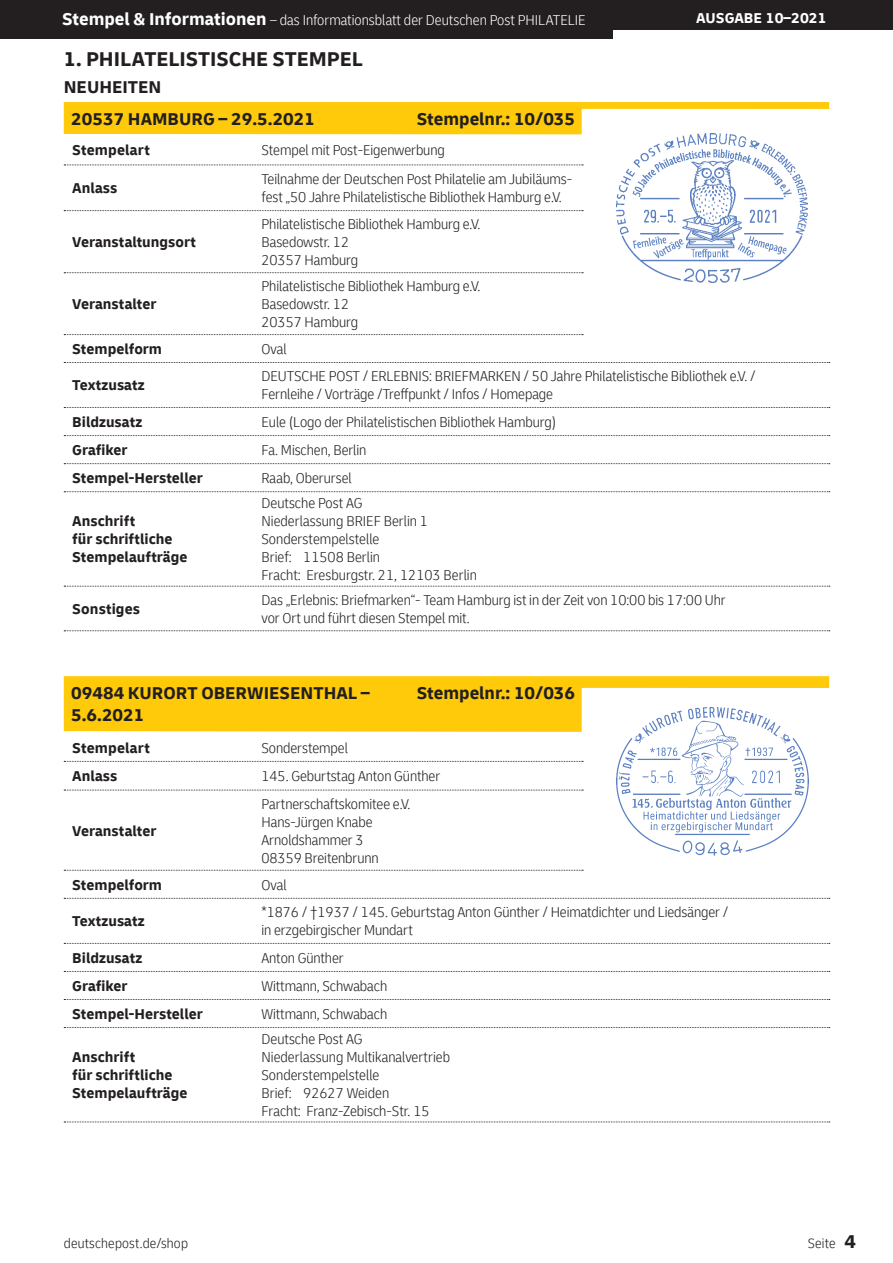
<style>
.page{position:relative;width:893px;height:1263px;background:#fff}
.page>*{position:absolute;margin:0;border:0;box-sizing:border-box;transform-origin:0 0}
.t1{font:700 21px "Delivery";color:#231f20}
.t2{font:700 18px/32px "Delivery";color:#231f20}
.t3{font:300 condensed 15px/18px "Delivery";letter-spacing:-.005em;color:#231f20}
.t4{font:700 15px/18px "Delivery";color:#231f20}
.t5{font:300 condensed 15px "Delivery";color:#fff}
.t6{font:700 15px "Delivery";color:#fff}
.t7{font:300 condensed 14.25px "Delivery";letter-spacing:.015em;color:#231f20}
.s1{font-weight:700;font-stretch:normal;font-size:18px}
.s2{font-weight:700;font-stretch:normal;font-size:19.5px}
</style>
<div class="page">
<svg style="left:64px;top:676px;width:765px;height:56px"></svg>
<div style="left:0;top:0;width:893px;height:30px;background:#231f20"></div>
<div style="left:0;top:0;width:612px;height:38px;background:#231f20"></div>
<svg style="left:64px;top:102px;width:765px;height:32px"></svg>
<svg style="left:64px;top:165px;width:519px;height:1px"></svg>
<svg style="left:64px;top:761px;width:519px;height:1px"></svg>
<svg style="left:64px;top:210px;width:519px;height:1px"></svg>
<svg style="left:64px;top:790px;width:519px;height:1px"></svg>
<svg style="left:64px;top:272px;width:519px;height:1px"></svg>
<svg style="left:64px;top:870px;width:519px;height:1px"></svg>
<svg style="left:64px;top:334px;width:519px;height:1px"></svg>
<svg style="left:64px;top:362px;width:766px;height:1px"></svg>
<svg style="left:64px;top:898px;width:766px;height:1px"></svg>
<svg style="left:64px;top:407px;width:766px;height:1px"></svg>
<svg style="left:64px;top:943px;width:766px;height:1px"></svg>
<svg style="left:64px;top:435px;width:766px;height:1px"></svg>
<svg style="left:64px;top:971px;width:766px;height:1px"></svg>
<svg style="left:64px;top:463px;width:766px;height:1px"></svg>
<svg style="left:64px;top:999px;width:766px;height:1px"></svg>
<svg style="left:64px;top:491px;width:766px;height:1px"></svg>
<svg style="left:64px;top:1027px;width:766px;height:1px"></svg>
<svg style="left:64px;top:586px;width:766px;height:1px"></svg>
<svg style="left:64px;top:1121px;width:766px;height:1px"></svg>
<svg style="left:64px;top:630px;width:766px;height:1px"></svg>
<img style="left:617px;top:134px;width:191px;height:149px">
<img style="left:616px;top:707px;width:192px;height:149px">
<p class="t5" style="left:62px;top:12px;width:525px"><span class="s1">Stempel &amp; Informationen</span> – das Informationsblatt der Deutschen Post PHILATELIE</p>
<p class="t6" style="left:696px;top:9px;width:132px">AUSGABE 10–2021</p>
<h1 class="t1" style="left:64px;top:46px;width:301px">1. PHILATELISTISCHE STEMPEL</h1>
<p class="t2" style="left:71px;top:71px;width:245px;text-indent:-7px">NEUHEITEN<br>20537 HAMBURG – 29.5.2021</p>
<p class="t2" style="left:417px;top:103px;width:160px">Stempelnr.: 10/035</p>
<p class="t4" style="left:72px;top:141px;width:79px">Stempelart</p>
<p class="t4" style="left:72px;top:179px;width:47px">Anlass</p>
<p class="t4" style="left:72px;top:233px;width:125px">Veranstaltungsort</p>
<p class="t4" style="left:72px;top:295px;width:86px">Veranstalter</p>
<p class="t4" style="left:72px;top:340px;width:91px">Stempelform</p>
<p class="t4" style="left:72px;top:376px;width:74px">Textzusatz</p>
<p class="t4" style="left:72px;top:413px;width:72px">Bildzusatz</p>
<p class="t4" style="left:72px;top:441px;width:57px">Grafiker</p>
<p class="t4" style="left:72px;top:469px;width:132px">Stempel-Hersteller</p>
<p class="t4" style="left:72px;top:512px;width:117px">Anschrift<br>für schriftliche<br>Stempelaufträge</p>
<p class="t4" style="left:72px;top:600px;width:69px">Sonstiges</p>
<p class="t3" style="left:261px;top:141px;width:185px">Stempel mit Post-Eigenwerbung</p>
<p class="t3" style="left:261px;top:170px;width:312px">Teilnahme der Deutschen Post Philatelie am Jubiläums&shy;fest „50 Jahre Philatelistische Bibliothek Hamburg e.V.</p>
<p class="t3" style="left:261px;top:215px;width:220px">Philatelistische Bibliothek Hamburg e.V.<br>Basedowstr. 12<br>20357 Hamburg</p>
<p class="t3" style="left:261px;top:277px;width:220px">Philatelistische Bibliothek Hamburg e.V.<br>Basedowstr. 12<br>20357 Hamburg</p>
<p class="t3" style="left:261px;top:340px;width:27px">Oval</p>
<p class="t3" style="left:261px;top:367px;width:496px">DEUTSCHE POST / ERLEBNIS: BRIEFMARKEN / 50 Jahre Philatelistische Bibliothek e.V. /<br>Fernleihe / Vorträge /Treffpunkt / Infos / Homepage</p>
<p class="t3" style="left:261px;top:413px;width:296px">Eule (Logo der Philatelistischen Bibliothek Hamburg)</p>
<p class="t3" style="left:261px;top:441px;width:106px">Fa. Mischen, Berlin</p>
<p class="t3" style="left:261px;top:469px;width:92px">Raab, Oberursel</p>
<p class="t3" style="left:261px;top:494px;width:217px">Deutsche Post AG<br>Niederlassung BRIEF Berlin 1<br>Sonderstempelstelle<br>Brief: 11508 Berlin<br>Fracht: Eresburgstr. 21, 12103 Berlin</p>
<p class="t3" style="left:261px;top:591px;width:466px">Das „Erlebnis: Briefmarken“- Team Hamburg ist in der Zeit von 10:00 bis 17:00 Uhr vor Ort und führt diesen Stempel mit.</p>
<p class="t2" style="left:71px;top:683px;width:300px;line-height:21.6px">09484 KURORT OBERWIESENTHAL –<br>5.6.2021</p>
<p class="t4" style="left:72px;top:739px;width:79px">Stempelart</p>
<p class="t3" style="left:261px;top:739px;width:88px">Sonderstempel</p>
<p class="t2" style="left:417px;top:677px;width:160px">Stempelnr.: 10/036</p>
<p class="t4" style="left:72px;top:767px;width:47px">Anlass</p>
<p class="t4" style="left:72px;top:821px;width:86px">Veranstalter</p>
<p class="t4" style="left:72px;top:876px;width:91px">Stempelform</p>
<p class="t4" style="left:72px;top:912px;width:74px">Textzusatz</p>
<p class="t4" style="left:72px;top:948px;width:72px">Bildzusatz</p>
<p class="t4" style="left:72px;top:977px;width:57px">Grafiker</p>
<p class="t4" style="left:72px;top:1005px;width:132px">Stempel-Hersteller</p>
<p class="t4" style="left:72px;top:1048px;width:117px">Anschrift<br>für schriftliche<br>Stempelaufträge</p>
<p class="t3" style="left:261px;top:767px;width:180px">145. Geburtstag Anton Günther</p>
<p class="t3" style="left:261px;top:794px;width:150px">Partnerschaftskomitee e.V.<br>Hans-Jürgen Knabe<br>Arnoldshammer 3<br>08359 Breitenbrunn</p>
<p class="t3" style="left:261px;top:875px;width:27px">Oval</p>
<p class="t3" style="left:261px;top:903px;width:468px">*1876 / †1937 / 145. Geburtstag Anton Günther / Heimatdichter und Liedsänger / in erzgebirgischer Mundart</p>
<p class="t3" style="left:261px;top:948px;width:84px">Anton Günther</p>
<p class="t3" style="left:261px;top:976px;width:127px">Wittmann, Schwabach</p>
<p class="t3" style="left:261px;top:1004px;width:127px">Wittmann, Schwabach</p>
<p class="t3" style="left:261px;top:1030px;width:190px">Deutsche Post AG<br>Niederlassung Multikanalvertrieb<br>Sonderstempelstelle<br>Brief: 92627 Weiden<br>Fracht: Franz-Zebisch-Str. 15</p>
<p class="t7" style="left:64px;top:1235px;width:126px">deutschepost.de/shop</p>
<p class="t7" style="left:808px;top:1235px;width:50px">Seite <span class="s2">4</span></p>
</div>
